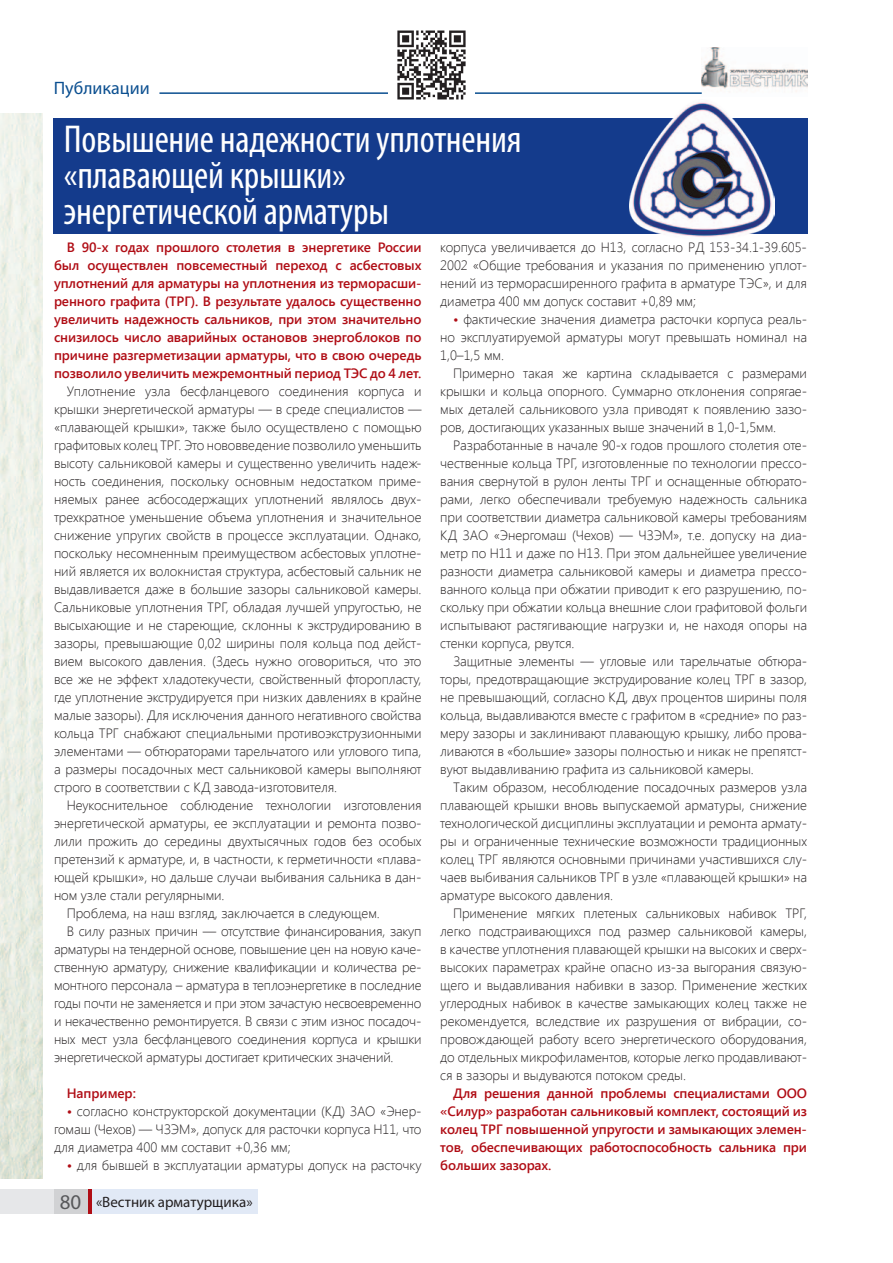
<style>
.page{position:relative;width:893px;height:1263px;background:#fff}
.page>*{position:absolute;margin:0;border:0;box-sizing:border-box;transform-origin:0 0}
.t1{font:condensed 39px/36px "Myriad Pro";letter-spacing:-.005em;color:#fff}
.t2{font:15px "Myriad Pro";color:#231f20}
.t3{font:300 13.5px/18px "Segoe UI";letter-spacing:-.005em;color:#231f20;text-align:justify}
.t4{font:600 13.5px/18px "Segoe UI";letter-spacing:-.01em;color:#b00d15;text-align:justify}
.s1{font-weight:600;color:#b00d15}
.s2{font-size:21px;color:#57585a}
</style>
<div class="page">
<div style="left:0;top:1189px;width:117px;height:24px;background:#e6e7e9"></div>
<div style="left:91px;top:1189px;width:167px;height:24px;background:#e1e9f6"></div>
<div style="left:54px;top:1189px;width:34px;height:24px;background:#d1d2d4"></div>
<hr style="left:88px;top:1189px;width:3px;height:24px;background:#b00d15">
<img style="left:702px;top:47px;width:105px;height:45px">
<div style="left:54px;top:119px;width:754px;height:115px;background:#143b8c"></div>
<hr style="left:159px;top:92px;width:543px;height:2px;background:#0b4f90">
<img style="left:629px;top:102px;width:145px;height:135px">
<img style="left:0;top:113px;width:42px;height:1065px">
<img style="left:388px;top:30px;width:87px;height:70px">
<h1 class="t1" style="left:64px;top:120px;width:459px">Повышение надежности уплотнения «плавающей крышки» энергетической арматуры</h1>
<p class="t4" style="left:54px;top:237px;width:369px;text-indent:13px">В 90-х годах прошлого столетия в энергетике России был осуществлен повсеместный переход с асбестовых уплотнений для арматуры на уплотнения из терморасши&shy;ренного графита (ТРГ). В результате удалось существенно увеличить надежность сальников, при этом значительно снизилось число аварийных остановов энергоблоков по причине разгерметизации арматуры, что в свою очередь позволило увеличить межремонтный период ТЭС до 4 лет.</p>
<p class="t3" style="left:54px;top:381px;width:369px;text-indent:13px">Уплотнение узла бесфланцевого соединения корпуса и крышки энергетической арматуры ― в среде специалистов ― «плавающей крышки», также было осуществлено с помощью графитовых колец ТРГ. Это нововведение позволило уменьшить высоту сальниковой камеры и существенно увеличить надеж&shy;ность соединения, поскольку основным недостатком приме&shy;няемых ранее асбосодержащих уплотнений являлось двух&shy;трехкратное уменьшение объема уплотнения и значительное снижение упругих свойств в процессе эксплуатации. Однако, поскольку несомненным преимуществом асбестовых уплотне&shy;ний является их волокнистая структура, асбестовый сальник не выдавливается даже в большие зазоры сальниковой камеры.<br>Сальниковые уплотнения ТРГ, обладая лучшей упругостью, не высыхающие и не стареющие, склонны к экструдированию в зазоры, превышающие 0,02 ширины поля кольца под дейст&shy;вием высокого давления. (Здесь нужно оговориться, что это все же не эффект хладотекучести, свойственный фторопласту, где уплотнение экструдируется при низких давлениях в крайне малые зазоры). Для исключения данного негативного свойства кольца ТРГ снабжают специальными противоэкструзионными элементами ― обтюраторами тарельчатого или углового типа, а размеры посадочных мест сальниковой камеры выполняют строго в соответствии с КД завода-изготовителя.</p>
<p class="t3" style="left:67px;top:795px;width:356px">Неукоснительное соблюдение технологии изготовления</p>
<p class="t3" style="left:54px;top:813px;width:369px">энергетической арматуры, ее эксплуатации и ремонта позво-</p>
<p class="t3" style="left:54px;top:831px;width:369px">лили прожить до середины двухтысячных годов без особых</p>
<p class="t3" style="left:54px;top:849px;width:369px">претензий к арматуре, и, в частности, к герметичности «плава-</p>
<p class="t3" style="left:54px;top:867px;width:369px">ющей крышки», но дальше случаи выбивания сальника в дан-</p>
<p class="t3" style="left:54px;top:885px;width:172px">ном узле стали регулярными.</p>
<p class="t3" style="left:67px;top:903px;width:315px">Проблема, на наш взгляд, заключается в следующем.</p>
<p class="t3" style="left:67px;top:921px;width:356px">В силу разных причин ― отсутствие финансирования, закуп</p>
<p class="t3" style="left:54px;top:939px;width:369px">арматуры на тендерной основе, повышение цен на новую каче-</p>
<p class="t3" style="left:54px;top:957px;width:369px">ственную арматуру, снижение квалификации и количества ре-</p>
<p class="t3" style="left:54px;top:975px;width:369px">монтного персонала – арматура в теплоэнергетике в последние</p>
<p class="t3" style="left:54px;top:993px;width:369px">годы почти не заменяется и при этом зачастую несвоевременно</p>
<p class="t3" style="left:54px;top:1011px;width:369px">и некачественно ремонтируется. В связи с этим износ посадоч-</p>
<p class="t3" style="left:54px;top:1029px;width:369px">ных мест узла бесфланцевого соединения корпуса и крышки</p>
<p class="t3" style="left:54px;top:1047px;width:341px">энергетической арматуры достигает критических значений.</p>
<p class="t4" style="left:67px;top:1083px;width:71px">Например:</p>
<p class="t3" style="left:54px;top:1101px;width:369px;text-indent:13px"><span class="s1">•</span> согласно конструкторской документации (КД) ЗАО «Энер&shy;гомаш (Чехов) ― ЧЗЭМ», допуск для расточки корпуса Н11, что для диаметра 400 мм составит +0,36 мм;</p>
<p class="t3" style="left:67px;top:1155px;width:356px"><span class="s1">•</span> для бывшей в эксплуатации арматуры допуск на расточку</p>
<p class="t2" style="left:60px;top:1192px;width:194px"><span class="s2">80</span> «Вестник aрматурщика»</p>
<p class="t3" style="left:440px;top:237px;width:368px">корпуса увеличивается до Н13, согласно РД 153-34.1-39.605- 2002 «Общие требования и указания по применению уплот&shy;нений из терморасширенного графита в арматуре ТЭС», и для диаметра 400 мм допуск составит +0,89 мм;</p>
<p class="t3" style="left:440px;top:309px;width:368px;text-indent:13px"><span class="s1">•</span> фактические значения диаметра расточки корпуса реаль&shy;но эксплуатируемой арматуры могут превышать номинал на 1,0–1,5 мм.</p>
<p class="t3" style="left:440px;top:363px;width:368px;text-indent:13px">Примерно такая же картина складывается с размерами крышки и кольца опорного. Суммарно отклонения сопрягае&shy;мых деталей сальникового узла приводят к появлению зазо&shy;ров, достигающих указанных выше значений в 1,0-1,5мм.</p>
<p class="t3" style="left:440px;top:435px;width:368px;text-indent:13px">Разработанные в начале 90-х годов прошлого столетия оте&shy;чественные кольца ТРГ, изготовленные по технологии прессо&shy;вания свернутой в рулон ленты ТРГ и оснащенные обтюрато&shy;рами, легко обеспечивали требуемую надежность сальника при соответствии диаметра сальниковой камеры требованиям КД ЗАО «Энергомаш (Чехов) ― ЧЗЭМ», т.е. допуску на диа&shy;метр по Н11 и даже по Н13. При этом дальнейшее увеличение разности диаметра сальниковой камеры и диаметра прессо&shy;ванного кольца при обжатии приводит к его разрушению, по&shy;скольку при обжатии кольца внешние слои графитовой фольги испытывают растягивающие нагрузки и, не находя опоры на стенки корпуса, рвутся.</p>
<p class="t3" style="left:440px;top:651px;width:368px;text-indent:13px">Защитные элементы ― угловые или тарельчатые обтюра&shy;торы, предотвращающие экструдирование колец ТРГ в зазор, не превышающий, согласно КД, двух процентов ширины поля кольца, выдавливаются вместе с графитом в «средние» по раз&shy;меру зазоры и заклинивают плавающую крышку, либо прова&shy;ливаются в «большие» зазоры полностью и никак не препятст&shy;вуют выдавливанию графита из сальниковой камеры.</p>
<p class="t3" style="left:440px;top:777px;width:368px;text-indent:13px">Таким образом, несоблюдение посадочных размеров узла плавающей крышки вновь выпускаемой арматуры, снижение технологической дисциплины эксплуатации и ремонта армату&shy;ры и ограниченные технические возможности традиционных колец ТРГ являются основными причинами участившихся слу&shy;чаев выбивания сальников ТРГ в узле «плавающей крышки» на арматуре высокого давления.</p>
<p class="t3" style="left:440px;top:903px;width:368px;text-indent:13px">Применение мягких плетеных сальниковых набивок ТРГ, легко подстраивающихся под размер сальниковой камеры, в качестве уплотнения плавающей крышки на высоких и сверх&shy;высоких параметрах крайне опасно из-за выгорания связую&shy;щего и выдавливания набивки в зазор. Применение жестких углеродных набивок в качестве замыкающих колец также не рекомендуется, вследствие их разрушения от вибрации, со&shy;провождающей работу всего энергетического оборудования, до отдельных микрофиламентов, которые легко продавливают&shy;ся в зазоры и выдуваются потоком среды.</p>
<p class="t4" style="left:440px;top:1083px;width:368px;text-indent:13px">Для решения данной проблемы специалистами ООО «Силур» разработан сальниковый комплект, состоящий из колец ТРГ повышенной упругости и замыкающих элемен&shy;тов, обеспечивающих работоспособность сальника при больших зазорах.</p>
</div>
